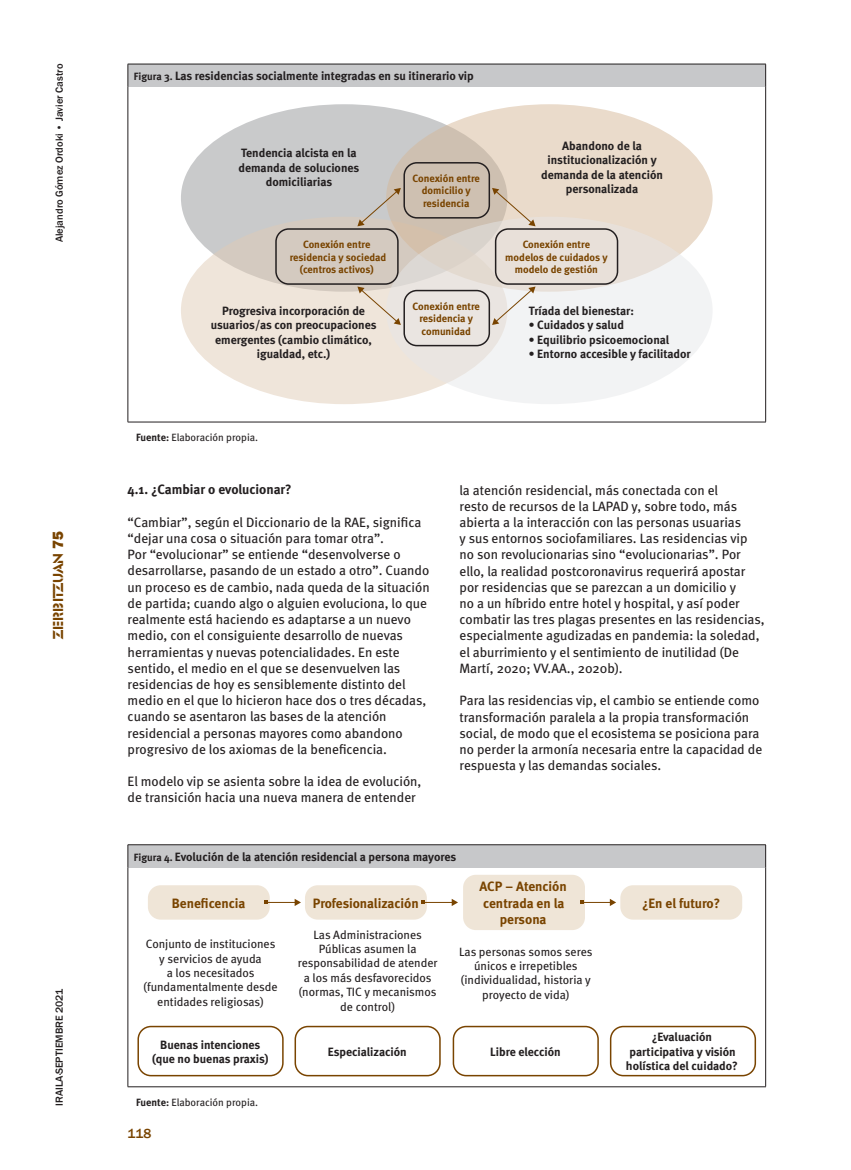
<style>
.page{position:relative;width:851px;height:1170px;background:#fff}
.page>*{position:absolute;margin:0;border:0;box-sizing:border-box;transform-origin:0 0}
.t1{font:15px "Glaser Ste D";color:#794400}
.Texto{font:13.5px/16.2px "Meta";color:#231f20}
.t2{font:700 13.5px/16.2px "Meta";color:#794400;text-align:center}
.Tit02{font:700 13.5px "Meta";color:#231f20}
.t3{font:500 13.5px "Franklin Gothic";color:#794400}
.t4{font:700 12px/14.4px "Meta";color:#231f20;text-align:center}
.t5{font:12px/14.4px "Meta";color:#231f20;text-align:center}
.t6{font:700 10.5px/12.6px "Meta";color:#794400;text-align:center}
.t7{font:500 10.5px "Franklin Gothic";color:#231f20}
.t8{font:10.5px "Meta";color:#231f20}
.s1{font-family:"Franklin Gothic";font-weight:800}
.s2{font-size:10.5px}
.s3{font-weight:700}
</style>
<div class="page">
<div style="left:128px;top:64px;width:637px;height:23px;background:#c7c8ca"></div>
<hr style="left:128px;top:64px;width:637px;height:1px;background:#231f20">
<svg style="left:128px;top:64px;width:1px;height:23px"></svg>
<svg style="left:765px;top:64px;width:1px;height:23px"></svg>
<hr style="left:128px;top:87px;width:1px;height:335px;background:#231f20">
<hr style="left:765px;top:87px;width:1px;height:335px;background:#231f20">
<hr style="left:128px;top:422px;width:637px;height:1px;background:#231f20">
<div style="left:181px;top:104px;width:326px;height:188px;background:#c9cacb;border-radius:50%"></div>
<svg style="left:181px;top:217px;width:326px;height:187px;fill:#efe5da"></svg>
<svg style="left:386px;top:104px;width:326px;height:188px;background:#e2d3c3"></svg>
<svg style="left:386px;top:217px;width:326px;height:187px;fill:#f2f3f4"></svg>
<div style="left:403px;top:162px;width:87px;height:56px;border:2px solid #231f20;border-radius:13px"></div>
<div style="left:403px;top:290px;width:87px;height:56px;border:2px solid #231f20;border-radius:13px"></div>
<div style="left:495px;top:228px;width:123px;height:57px;border:2px solid #231f20;border-radius:13px"></div>
<div style="left:275px;top:228px;width:123px;height:57px;border:2px solid #231f20;border-radius:13px"></div>
<svg style="left:492px;top:188px;width:43px;height:38px;background:#dbcbba"></svg>
<svg style="left:357px;top:188px;width:44px;height:38px"></svg>
<svg style="left:492px;top:286px;width:43px;height:39px"></svg>
<svg style="left:357px;top:286px;width:44px;height:39px;background:#e5dace"></svg>
<div style="left:128px;top:844px;width:637px;height:23px;background:#c7c8ca"></div>
<hr style="left:128px;top:844px;width:637px;height:1px;background:#231f20">
<svg style="left:128px;top:844px;width:1px;height:23px"></svg>
<svg style="left:765px;top:844px;width:1px;height:23px"></svg>
<hr style="left:128px;top:867px;width:1px;height:219px;background:#231f20">
<hr style="left:765px;top:867px;width:1px;height:219px;background:#231f20">
<hr style="left:128px;top:1086px;width:637px;height:1px;background:#231f20">
<div style="left:148px;top:885px;width:122px;height:34px;background:#efe5d7;border-radius:13px"></div>
<hr style="left:266px;top:902px;width:30px;height:1px;background:#794400">
<svg style="left:294px;top:899px;width:7px;height:7px"></svg>
<div style="left:137px;top:1025px;width:146px;height:51px;border:2px solid #794400;border-radius:13px"></div>
<div style="left:620px;top:885px;width:122px;height:34px;background:#efe5d7;border-radius:13px"></div>
<div style="left:609px;top:1025px;width:147px;height:51px;border:2px solid #794400;border-radius:13px"></div>
<div style="left:305px;top:885px;width:122px;height:34px;background:#efe5d7;border-radius:13px"></div>
<hr style="left:423px;top:902px;width:30px;height:1px;background:#794400">
<svg style="left:451px;top:899px;width:7px;height:7px"></svg>
<div style="left:294px;top:1025px;width:146px;height:51px;border:2px solid #794400;border-radius:13px"></div>
<div style="left:463px;top:874px;width:122px;height:56px;background:#efe5d7;border-radius:13px"></div>
<hr style="left:581px;top:902px;width:30px;height:1px;background:#794400">
<svg style="left:609px;top:899px;width:7px;height:7px"></svg>
<div style="left:452px;top:1025px;width:146px;height:51px;border:2px solid #794400;border-radius:13px"></div>
<p class="t7" style="left:53px;top:242px;width:180px;rotate:-90deg">Alejandro Gómez Ordoki • Javier Castro</p>
<p class="t1" style="left:50px;top:638px;width:109px;rotate:-90deg">ZERBITZUAN <span class="s1">75</span></p>
<p class="t7" style="left:53px;top:1105px;width:119px;rotate:-90deg">IRAILA·SEPTIEMBRE 2021</p>
<p class="t4" style="left:134px;top:69px;width:341px"><span class="s2">Figura 3.</span> Las residencias socialmente integradas en su itinerario vip</p>
<p class="t4" style="left:238px;top:145px;width:122px">Tendencia alcista en la demanda de soluciones domiciliarias</p>
<p class="t6" style="left:290px;top:238px;width:98px">Conexión entre residencia y sociedad (centros activos)</p>
<p class="t6" style="left:412px;top:172px;width:69px">Conexión entre domicilio y residencia</p>
<p class="t4" style="left:541px;top:138px;width:123px">Abandono de la institucionalización y demanda de la atención personalizada</p>
<p class="t6" style="left:505px;top:238px;width:104px">Conexión entre modelos de cuidados y modelo de gestión</p>
<p class="t6" style="left:412px;top:299px;width:69px">Conexión entre residencia y comunidad</p>
<p class="t4" style="left:211px;top:303px;width:167px">Progresiva incorporación de usuarios/as con preocupaciones emergentes (cambio climático, igualdad, etc.)</p>
<p class="t4" style="left:529px;top:303px;width:106px">Tríada del bienestar:</p>
<p class="t4" style="left:529px;top:318px;width:96px">• Cuidados y salud</p>
<p class="t4" style="left:529px;top:332px;width:142px">• Equilibrio psicoemocional</p>
<p class="t4" style="left:529px;top:347px;width:163px">• Entorno accesible y facilitador</p>
<p class="t8" style="left:136px;top:431px;width:123px"><span class="s3">Fuente:</span> Elaboración propia.</p>
<p class="Tit02" style="left:128px;top:481px;width:165px">4.1. ¿Cambiar o evolucionar?</p>
<p class="Texto" style="left:128px;top:514px;width:303px">“Cambiar”, según el Diccionario de la RAE, significa “dejar una cosa o situación para tomar otra”.<br>Por “evolucionar” se entiende “desenvolverse o desarrollarse, pasando de un estado a otro”. Cuando un proceso es de cambio, nada queda de la situación de partida; cuando algo o alguien evoluciona, lo que realmente está haciendo es adaptarse a un nuevo medio, con el consiguiente desarrollo de nuevas herramientas y nuevas potencialidades. En este sentido, el medio en el que se desenvuelven las residencias de hoy es sensiblemente distinto del medio en el que lo hicieron hace dos o tres décadas, cuando se asentaron las bases de la atención residencial a personas mayores como abandono progresivo de los axiomas de la beneficencia.</p>
<p class="Texto" style="left:128px;top:773px;width:295px">El modelo vip se asienta sobre la idea de evolución, de transición hacia una nueva manera de entender</p>
<p class="Texto" style="left:459px;top:481px;width:306px">la atención residencial, más conectada con el<br>resto de recursos de la LAPAD y, sobre todo, más abierta a la interacción con las personas usuarias<br>y sus entornos sociofamiliares. Las residencias vip no son revolucionarias sino “evolucionarias”. Por ello, la realidad postcoronavirus requerirá apostar por residencias que se parezcan a un domicilio y<br>no a un híbrido entre hotel y hospital, y así poder combatir las tres plagas presentes en las residencias, especialmente agudizadas en pandemia: la soledad, el aburrimiento y el sentimiento de inutilidad (De Martí, 2020; VV.AA., 2020b).</p>
<p class="Texto" style="left:459px;top:692px;width:304px">Para las residencias vip, el cambio se entiende como transformación paralela a la propia transformación social, de modo que el ecosistema se posiciona para no perder la armonía necesaria entre la capacidad de respuesta y las demandas sociales.</p>
<p class="t4" style="left:134px;top:849px;width:324px"><span class="s2">Figura 4.</span> Evolución de la atención residencial a persona mayores</p>
<p class="t2" style="left:172px;top:894px;width:75px">Beneficencia</p>
<p class="t5" style="left:143px;top:936px;width:135px">Conjunto de instituciones y servicios de ayuda<br>a los necesitados (fundamentalmente desde entidades religiosas)</p>
<p class="t4" style="left:152px;top:1036px;width:118px">Buenas intenciones (que no buenas praxis)</p>
<p class="t8" style="left:136px;top:1096px;width:123px"><span class="s3">Fuente:</span> Elaboración propia.</p>
<p class="t3" style="left:128px;top:1124px;width:25px">118</p>
<p class="t2" style="left:313px;top:894px;width:108px">Profesionalización</p>
<p class="t5" style="left:297px;top:927px;width:141px">Las Administraciones<br>Públicas asumen la responsabilidad de atender a los más desfavorecidos (normas, TIC y mecanismos de control)</p>
<p class="t4" style="left:328px;top:1044px;width:80px">Especialización</p>
<p class="t2" style="left:479px;top:878px;width:89px">ACP – Atención centrada en la persona</p>
<p class="t5" style="left:459px;top:944px;width:135px">Las personas somos seres únicos e irrepetibles (individualidad, historia y proyecto de vida)</p>
<p class="t4" style="left:490px;top:1044px;width:72px">Libre elección</p>
<p class="t2" style="left:642px;top:894px;width:79px">¿En el futuro?</p>
<p class="t4" style="left:625px;top:1029px;width:114px">¿Evaluación participativa y visión holística del cuidado?</p>
</div>
